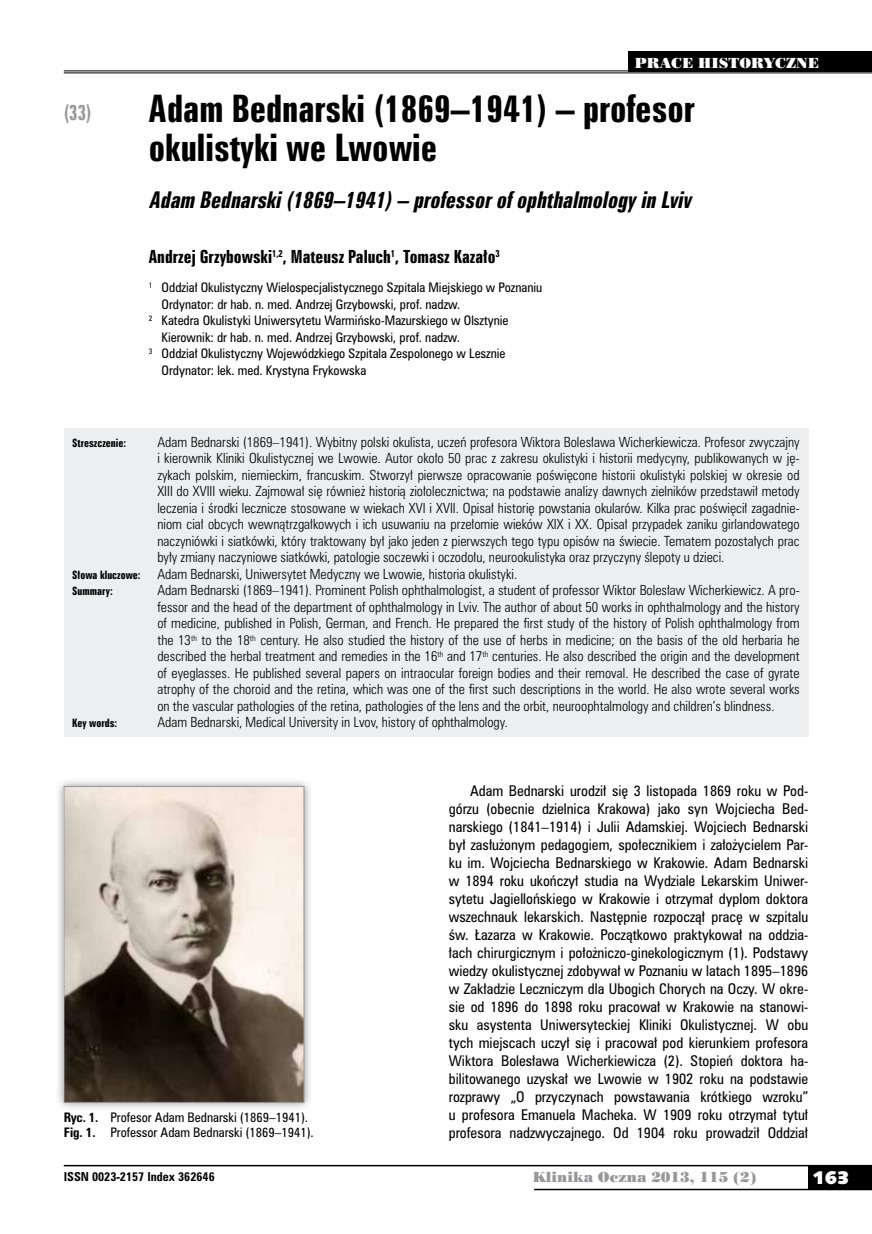
<style>
.page{position:relative;width:872px;height:1234px;background:#fff}
.page>*{position:absolute;margin:0;border:0;box-sizing:border-box;transform-origin:0 0}
.t1{font:34.5px/39px "Zurich Bd X Cn PL";color:#000}
.t2{font:italic 21px "Zurich Bd X Cn PL";color:#000}
.t3{font:19.5px "Zurich Bd X Cn PL";color:#98989c;scale:.9 1}
.t4{font:18px "Humanst 531 U Blk PL";color:#fff}
.t5{font:16.5px "Zurich Bd X Cn PL";color:#000}
.t6{font:13.5px/18px "Zurich Cn PL";color:#000;text-align:justify}
.t7{font:13.5px "Poster Bodoni PL";color:#98989c}
.t8{font:13.5px "Poster Bodoni PL";color:#fff}
.t9{font:12.75px/16.5px "Zurich Lt Cn PL";color:#000;text-align:justify}
.t10{font:12px/15px "Zurich Cn PL";color:#000}
.t11{font:700 11.25px "Zurich Cn PL";color:#000}
.t12{font:10.5px "Zurich Bd X Cn PL";color:#000}
.s1{font-weight:700}
</style>
<div class="page">
<div style="left:808px;top:1165px;width:64px;height:24px;background:#000"></div>
<hr style="left:64px;top:1164px;width:808px;height:2px;background:#000">
<hr style="left:534px;top:1188px;width:338px;height:1px;background:#000">
<div style="left:64px;top:428px;width:744px;height:308px;background:#edeeef"></div>
<hr style="left:64px;top:70px;width:808px;height:1px;background:#000">
<hr style="left:64px;top:72px;width:808px;height:1px;background:#000">
<div style="left:628px;top:51px;width:244px;height:21px;background:#000"></div>
<div style="left:55px;top:777px;width:258px;height:334px;background:#000;opacity:.45"></div>
<img style="left:66px;top:788px;width:236px;height:312px">
<div style="left:64px;top:786px;width:240px;height:316px;border:1px solid #98989c"></div>
<h3 class="t3" style="left:64px;top:100px;width:32px">(33)</h3>
<p class="t8" style="left:635px;top:54px;width:186px">PRACE HISTORYCZNE</p>
<h1 class="t1" style="left:149px;top:89px;width:547px">Adam Bednarski (1869–1941) – profesor okulistyki we Lwowie</h1>
<h2 class="t2" style="left:149px;top:186px;width:549px">Adam Bednarski(1869–1941)– professorofophthalmologyin Lviv</h2>
<p class="t5" style="left:149px;top:245px;width:352px">Andrzej Grzybowski<sup>1,2</sup>, Mateusz Paluch<sup>1</sup>, Tomasz Kazało<sup>3</sup></p>
<p class="t10" style="left:149px;top:279px;width:395px"><sup>1</sup> Oddział Okulistyczny Wielospecjalistycznego Szpitala Miejskiego w Poznaniu</p>
<p class="t10" style="left:162px;top:296px;width:300px">Ordynator: dr hab. n. med. Andrzej Grzybowski, prof. nadzw.</p>
<p class="t10" style="left:149px;top:312px;width:361px"><sup>2</sup> Katedra Okulistyki Uniwersytetu Warmińsko-Mazurskiego w Olsztynie</p>
<p class="t10" style="left:162px;top:329px;width:300px">Kierownik: dr hab. n. med. Andrzej Grzybowski, prof. nadzw.</p>
<p class="t10" style="left:149px;top:345px;width:358px"><sup>3</sup> Oddział Okulistyczny Wojewódzkiego Szpitala Zespolonego w Lesznie</p>
<p class="t10" style="left:162px;top:362px;width:206px">Ordynator: lek. med. Krystyna Frykowska</p>
<p class="t12" style="left:72px;top:435px;width:55px">Streszczenie:</p>
<p class="t9" style="left:157px;top:433px;width:644px">Adam Bednarski (1869–1941). Wybitny polski okulista, uczeń profesora Wiktora Bolesława Wicherkiewicza. Profesor zwyczajny i kierownik Kliniki Okulistycznej we Lwowie. Autor około 50 prac z zakresu okulistyki i historii medycyny, publikowanych w ję&shy;zykach polskim, niemieckim, francuskim. Stworzył pierwsze opracowanie poświęcone historii okulistyki polskiej w okresie od XIII do XVIII wieku. Zajmował się również historią ziołolecznictwa; na podstawie analizy dawnych zielników przedstawił metody leczenia i środki lecznicze stosowane w wiekach XVI i XVII. Opisał historię powstania okularów. Kilka prac poświęcił zagadnie&shy;niom ciał obcych wewnątrzgałkowych i ich usuwaniu na przełomie wieków XIX i XX. Opisał przypadek zaniku girlandowatego naczyniówki i siatkówki, który traktowany był jako jeden z pierwszych tego typu opisów na świecie. Tematem pozostałych prac były zmiany naczyniowe siatkówki, patologie soczewki i oczodołu, neurookulistyka oraz przyczyny ślepoty u dzieci.</p>
<p class="t12" style="left:72px;top:567px;width:70px">Słowa kluczowe:</p>
<p class="t9" style="left:157px;top:565px;width:361px">Adam Bednarski, Uniwersytet Medyczny we Lwowie, historia okulistyki.</p>
<p class="t12" style="left:72px;top:584px;width:42px">Summary:</p>
<p class="t9" style="left:157px;top:582px;width:644px">Adam Bednarski (1869–1941). Prominent Polish ophthalmologist, a student of professor Wiktor Bolesław Wicherkiewicz. A pro&shy;fessor and the head of the department of ophthalmology in Lviv. The author of about 50 works in ophthalmology and the history of medicine, published in Polish, German, and French. He prepared the first study of the history of Polish ophthalmology from the 13<sup>th</sup> to the 18<sup>th</sup> century. He also studied the history of the use of herbs in medicine; on the basis of the old herbaria he described the herbal treatment and remedies in the 16<sup>th</sup> and 17<sup>th</sup> centuries. He also described the origin and the development of eyeglasses. He published several papers on intraocular foreign bodies and their removal. He described the case of gyrate atrophy of the choroid and the retina, which was one of the first such descriptions in the world. He also wrote several works on the vascular pathologies of the retina, pathologies of the lens and the orbit, neuroophtalmology and children’s blindness.</p>
<p class="t12" style="left:72px;top:716px;width:46px">Key words:</p>
<p class="t9" style="left:157px;top:714px;width:352px">Adam Bednarski, Medical University in Lvov, history of ophthalmology.</p>
<p class="t10" style="left:64px;top:1109px;width:251px"><span class="s1">Ryc. 1.</span> Profesor Adam Bednarski (1869–1941).<br><span class="s1">Fig. 1.</span> Professor Adam Bednarski (1869–1941).</p>
<p class="t6" style="left:449px;top:781px;width:361px;text-indent:21px">Adam Bednarski urodził się 3 listopada 1869 roku w Pod&shy;górzu (obecnie dzielnica Krakowa) jako syn Wojciecha Bed&shy;narskiego (1841–1914) i Julii Adamskiej. Wojciech Bednarski był zasłużonym pedagogiem, społecznikiem i założycielem Par&shy;ku im. Wojciecha Bednarskiego w Krakowie. Adam Bednarski w 1894 roku ukończył studia na Wydziale Lekarskim Uniwer&shy;sytetu Jagiellońskiego w Krakowie i otrzymał dyplom doktora wszechnauk lekarskich. Następnie rozpoczął pracę w szpitalu św. Łazarza w Krakowie. Początkowo praktykował na oddzia&shy;łach chirurgicznym i położniczo-ginekologicznym (1). Podstawy wiedzy okulistycznej zdobywał w Poznaniu w latach 1895–1896 w Zakładzie Leczniczym dla Ubogich Chorych na Oczy. W okre&shy;sie od 1896 do 1898 roku pracował w Krakowie na stanowi&shy;sku asystenta Uniwersyteckiej Kliniki Okulistycznej. W obu tych miejscach uczył się i pracował pod kierunkiem profesora Wiktora Bolesława Wicherkiewicza (2). Stopień doktora ha&shy;bilitowanego uzyskał we Lwowie w 1902 roku na podstawie rozprawy „O przyczynach powstawania krótkiego wzroku” u profesora Emanuela Macheka. W 1909 roku otrzymał tytuł profesora nadzwyczajnego. Od 1904 roku prowadził Oddział</p>
<p class="t11" style="left:64px;top:1168px;width:152px">ISSN 0023-2157 Index 362646</p>
<p class="t7" style="left:532px;top:1168px;width:225px">Klinika Oczna 2013, 115 (2)</p>
<h3 class="t4" style="left:812px;top:1165px;width:38px">163</h3>
</div>
